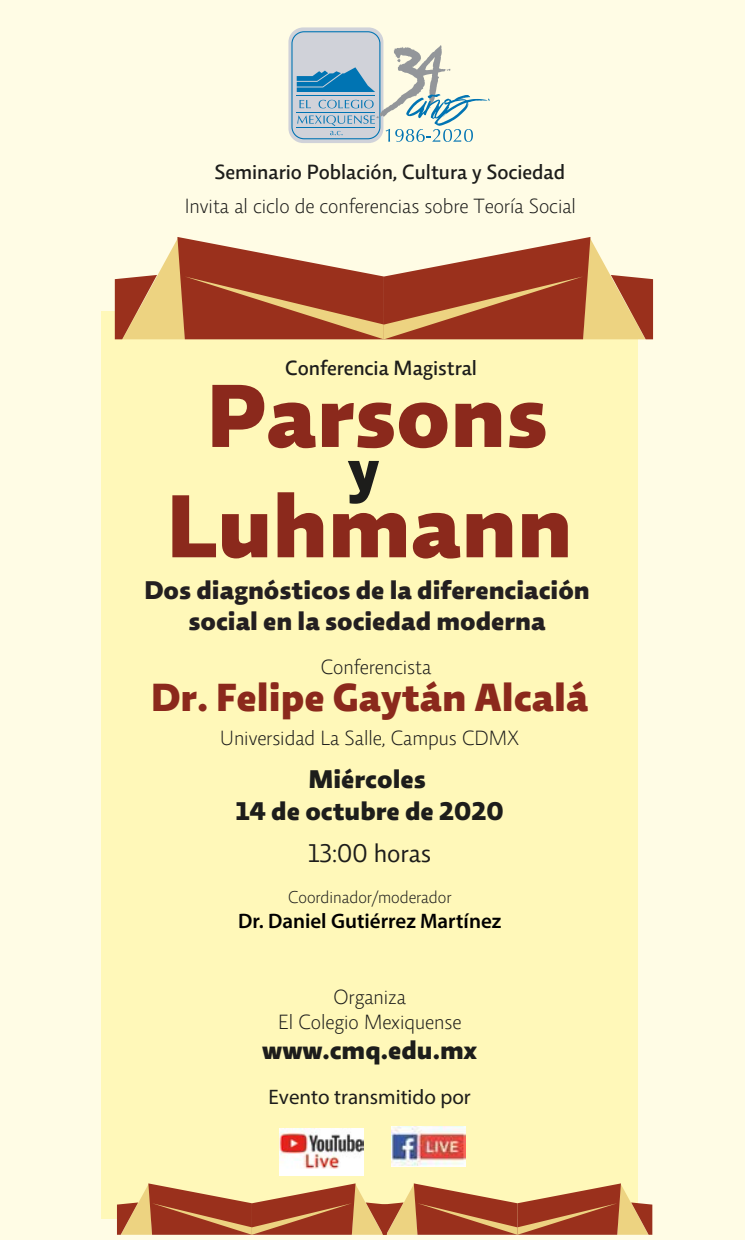
<style>
.page{position:relative;width:745px;height:1241px;background:#fff}
.page>*{position:absolute;margin:0;border:0;box-sizing:border-box;transform-origin:0 0}
.t1{font:900 91px "Relato Sans OT";color:#8b291c}
.t2{font:900 61.43px "Relato Sans OT";color:#1d1d1b}
.t3{font:900 39.9px "Relato Sans OT";color:#8b291c}
.t4{font:900 26.07px/31.3px "Relato Sans OT";color:#231f20;text-align:center}
.t5{font:900 26.07px/31.3px "Relato Sans OT";color:#1d1d1b;text-align:center}
.t6{font:26.07px "Relato Sans OT";color:#1d1d1b}
.t7{font:300 21px/25.2px "Relato Sans OT";color:#1d1d1b;text-align:center}
.t8{font:500 21px "Relato Sans OT";color:#1d1d1b}
.t9{font:600 21px "Myriad Pro";color:#000}
.t10{font:21px "Myriad Pro";color:#1d1d1b}
.t11{font:300 17.5px "Relato Sans OT";color:#1d1d1b}
</style>
<div class="page">
<div style="left:0;top:0;width:744px;height:1238px;background:#fffce5"></div>
<div style="left:102px;top:311px;width:535px;height:907px;background:#fff8b9"></div>
<svg style="left:115px;top:237px;width:537px;height:102px"></svg>
<svg style="left:117px;top:1183px;width:535px;height:51px"></svg>
<div style="left:288px;top:27px;width:95px;height:116px;background:#d0d2d9;border-radius:15px"></div>
<svg style="left:291px;top:31px;width:198px;height:111px"></svg>
<img style="left:280px;top:1128px;width:83px;height:46px">
<img style="left:391px;top:1126px;width:73px;height:40px">
<p class="t8" style="left:214px;top:159px;width:352px">Seminario Población, Cultura y Sociedad</p>
<p class="t7" style="left:185px;top:193px;width:392px">Invita al ciclo de conferencias sobre Teoría Social</p>
<p class="t8" style="left:285px;top:355px;width:193px">Conferencia Magistral</p>
<h1 class="t1" style="left:207px;top:358px;width:342px">Parsons</h1>
<h2 class="t2" style="left:347px;top:430px;width:33px">y</h2>
<h1 class="t1" style="left:167px;top:469px;width:407px">Luhmann</h1>
<p class="t4" style="left:144px;top:574px;width:446px">Dos diagnósticos de la diferenciación social en la sociedad moderna</p>
<p class="t7" style="left:320px;top:654px;width:112px">Conferencista</p>
<h3 class="t3" style="left:151px;top:672px;width:438px">Dr. Felipe Gaytán Alcalá</h3>
<p class="t7" style="left:220px;top:724px;width:300px">Universidad La Salle, Campus CDMX</p>
<p class="t5" style="left:236px;top:763px;width:269px">Miércoles<br>14 de octubre de 2020</p>
<p class="t6" style="left:308px;top:837px;width:124px">13:00 horas</p>
<p class="t11" style="left:288px;top:886px;width:165px">Coordinador/moderador</p>
<p class="t9" style="left:238px;top:907px;width:265px">Dr. Daniel Gutiérrez Martínez</p>
<p class="t7" style="left:278px;top:983px;width:184px">Organiza<br>El Colegio Mexiquense</p>
<p class="t5" style="left:262px;top:1033px;width:216px">www.cmq.edu.mx</p>
<p class="t10" style="left:268px;top:1083px;width:203px">Evento transmitido por</p>
</div>
